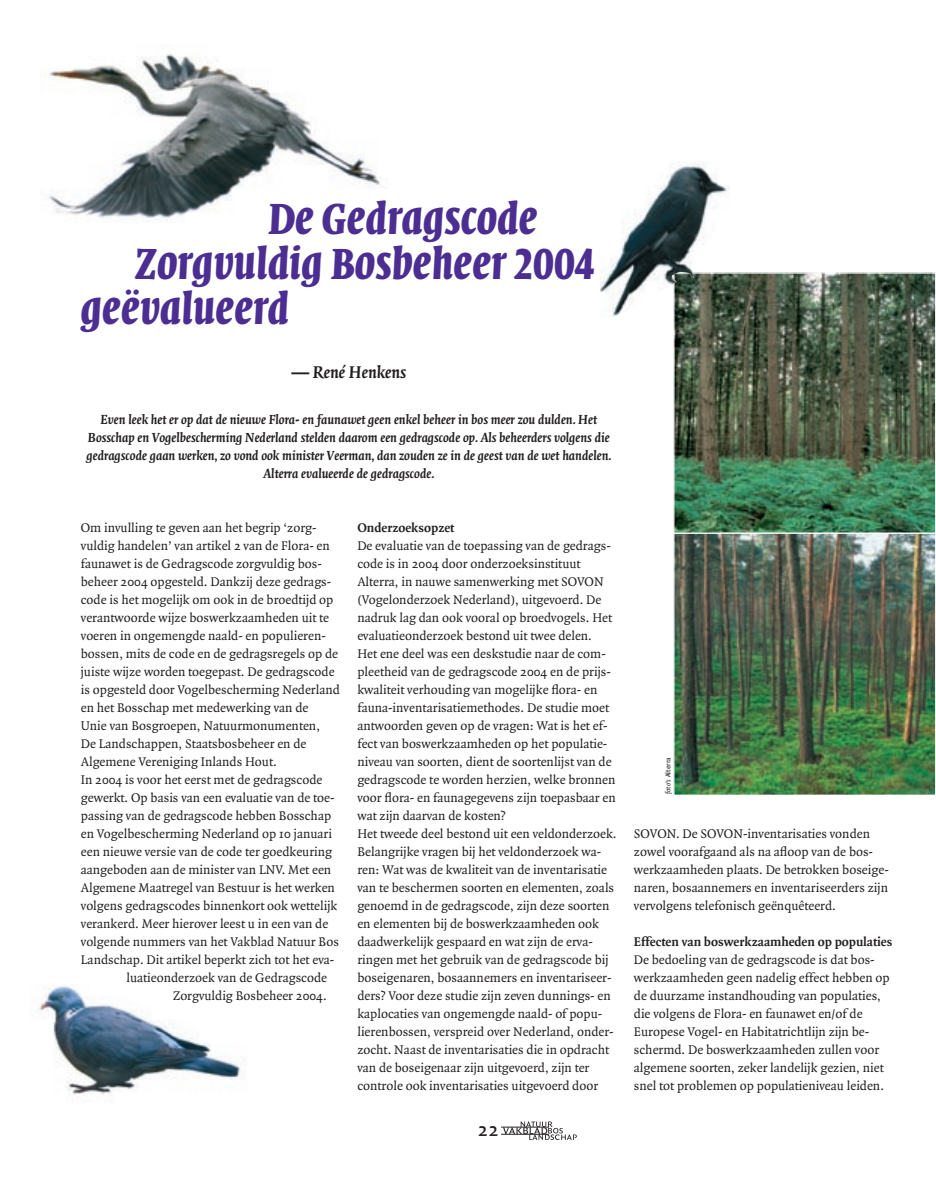
<style>
.page{position:relative;width:936px;height:1191px;background:#fff}
.page>*{position:absolute;margin:0;border:0;box-sizing:border-box;transform-origin:0 0}
.t1{font:italic 700 45px "Quadraat Dis";color:#4c2e92}
.t2{font:21px "Quadraat Sans";color:#231f20}
.t3{font:italic 700 18px "Quadraat";color:#231f20}
.t4{font:italic 700 13.95px/18px "Quadraat";color:#231f20;text-align:center}
.t5{font:13.5px/18px "Quadraat";color:#231f20}
.t6{font:700 13.5px "Quadraat";color:#231f20}
.t7{font:7.5px "Quadraat Sans";color:#231f20}
.s1{font-style:italic}
</style>
<div class="page">
<svg style="left:503px;top:1121px;width:73px;height:18px"></svg>
<hr style="left:501px;top:1126px;width:48px;height:1px;background:#231f20">
<hr style="left:501px;top:1134px;width:48px;height:1px;background:#231f20">
<img style="left:39px;top:986px;width:207px;height:111px">
<img style="left:675px;top:274px;width:258px;height:258px">
<img style="left:675px;top:534px;width:258px;height:260px">
<div style="left:673px;top:532px;width:262px;height:264px;border:1px solid #fff"></div>
<svg style="left:935px;top:272px;width:1px;height:522px"></svg>
<img style="left:41px;top:54px;width:340px;height:166px">
<img style="left:600px;top:162px;width:129px;height:154px">
<h1 class="t1" style="left:268px;top:195px;width:271px">De Gedragscode</h1>
<h1 class="t1" style="left:135px;top:240px;width:462px">Zorgvuldig Bosbeheer 2004</h1>
<h1 class="t1" style="left:81px;top:285px;width:210px">geëvalueerd</h1>
<h3 class="t3" style="left:291px;top:362px;width:116px">— René Henkens</h3>
<p class="t4" style="left:87px;top:411px;width:526px">Even leek het er op dat de nieuwe Flora- en faunawet geen enkel beheer in bos meer zou dulden. Het Bosschap en Vogelbescherming Nederland stelden daarom een gedragscode op. Als beheerders volgens die gedragscode gaan werken, zo vond ook minister Veerman, dan zouden ze in de geest van de wet handelen.<br>Alterra evalueerde de gedragscode.</p>
<p class="t5" style="left:81px;top:519px;width:237px">Om invulling te geven aan het begrip ‘zorg-</p>
<p class="t5" style="left:81px;top:537px;width:250px">vuldig handelen’ van artikel 2 van de Flora- en</p>
<p class="t5" style="left:81px;top:555px;width:242px">faunawet is de Gedragscode zorgvuldig bos-</p>
<p class="t5" style="left:81px;top:573px;width:252px">beheer 2004 opgesteld. Dankzij deze gedrags-</p>
<p class="t5" style="left:81px;top:591px;width:254px">code is het mogelijk om ook in de broedtijd op</p>
<p class="t5" style="left:81px;top:609px;width:250px">verantwoorde wijze boswerkzaamheden uit te</p>
<p class="t5" style="left:81px;top:627px;width:246px">voeren in ongemengde naald- en populieren-</p>
<p class="t5" style="left:81px;top:645px;width:259px">bossen, mits de code en de gedragsregels op de</p>
<p class="t5" style="left:81px;top:663px;width:255px">juiste wijze worden toegepast. De gedragscode</p>
<p class="t5" style="left:81px;top:681px;width:260px">is opgesteld door Vogelbescherming Nederland</p>
<p class="t5" style="left:81px;top:699px;width:229px">en het Bosschap met medewerking van de</p>
<p class="t5" style="left:81px;top:717px;width:241px">Unie van Bosgroepen, Natuurmonumenten,</p>
<p class="t5" style="left:81px;top:735px;width:227px">De Landschappen, Staatsbosbeheer en de</p>
<p class="t5" style="left:81px;top:753px;width:197px">Algemene Vereniging Inlands Hout.</p>
<p class="t5" style="left:81px;top:771px;width:243px">In 2004 is voor het eerst met de gedragscode</p>
<p class="t5" style="left:81px;top:789px;width:255px">gewerkt. Op basis van een evaluatie van de toe-</p>
<p class="t5" style="left:81px;top:807px;width:252px">passing van de gedragscode hebben Bosschap</p>
<p class="t5" style="left:81px;top:825px;width:253px">en Vogelbescherming Nederland op 10 januari</p>
<p class="t5" style="left:81px;top:843px;width:253px">een nieuwe versie van de code ter goedkeuring</p>
<p class="t5" style="left:81px;top:861px;width:252px">aangeboden aan de minister van LNV. Met een</p>
<p class="t5" style="left:81px;top:879px;width:256px">Algemene Maatregel van Bestuur is het werken</p>
<p class="t5" style="left:81px;top:897px;width:258px">volgens gedragscodes binnenkort ook wettelijk</p>
<p class="t5" style="left:81px;top:915px;width:249px">verankerd. Meer hierover leest u in een van de</p>
<p class="t5" style="left:81px;top:933px;width:259px">volgende nummers van het Vakblad Natuur Bos</p>
<p class="t5" style="left:81px;top:951px;width:255px">Landschap. Dit artikel beperkt zich tot het eva-</p>
<p class="t5" style="left:126px;top:969px;width:202px">luatieonderzoek van de Gedragscode</p>
<p class="t5" style="left:173px;top:987px;width:155px">Zorgvuldig Bosbeheer 2004.</p>
<p class="t6" style="left:357px;top:520px;width:98px">Onderzoeksopzet</p>
<p class="t5" style="left:357px;top:537px;width:261px">De evaluatie van de toepassing van de gedrags&shy;code is in 2004 door onderzoeksinstituut Alterra, in nauwe samenwerking met SOVON (Vogelonderzoek Nederland), uitgevoerd. De nadruk lag dan ook vooral op broedvogels. Het evaluatieonderzoek bestond uit twee delen.<br>Het ene deel was een deskstudie naar de com&shy;pleetheid van de gedragscode 2004 en de prijs&shy;kwaliteit verhouding van mogelijke flora- en fauna-inventarisatiemethodes. De studie moet antwoorden geven op de vragen: Wat is het ef&shy;fect van boswerkzaamheden op het populatie&shy;niveau van soorten, dient de soortenlijst van de gedragscode te worden herzien, welke bronnen voor flora- en faunagegevens zijn toepasbaar en wat zijn daarvan de kosten?<br>Het tweede deel bestond uit een veldonderzoek.<br>Belangrijke vragen bij het veldonderzoek wa&shy;ren: Wat was de kwaliteit van de inventarisatie van te beschermen soorten en elementen, zoals genoemd in de gedragscode, zijn deze soorten en elementen bij de boswerkzaamheden ook daadwerkelijk gespaard en wat zijn de erva&shy;ringen met het gebruik van de gedragscode bij boseigenaren, bosaannemers en inventariseer&shy;ders? Voor deze studie zijn zeven dunnings- en kaplocaties van ongemengde naald- of popu&shy;lierenbossen, verspreid over Nederland, onder&shy;zocht. Naast de inventarisaties die in opdracht van de boseigenaar zijn uitgevoerd, zijn ter controle ook inventarisaties uitgevoerd door</p>
<h2 class="t2" style="left:478px;top:1117px;width:22px">22</h2>
<p class="t7" style="left:663px;top:794px;width:39px;rotate:-90deg"><span class="s1">foto’s</span> Alterra</p>
<p class="t5" style="left:634px;top:825px;width:256px">SOVON. De SOVON-inventarisaties vonden zowel voorafgaand als na afloop van de bos&shy;werkzaamheden plaats. De betrokken boseige&shy;naren, bosaannemers en inventariseerders zijn vervolgens telefonisch geënquêteerd.</p>
<p class="t6" style="left:634px;top:934px;width:260px">Effecten van boswerkzaamheden op populaties</p>
<p class="t5" style="left:634px;top:951px;width:257px">De bedoeling van de gedragscode is dat bos&shy;werkzaamheden geen nadelig effect hebben op de duurzame instandhouding van populaties, die volgens de Flora- en faunawet en/of de Europese Vogel- en Habitatrichtlijn zijn be&shy;schermd. De boswerkzaamheden zullen voor algemene soorten, zeker landelijk gezien, niet snel tot problemen op populatieniveau leiden.</p>
</div>
